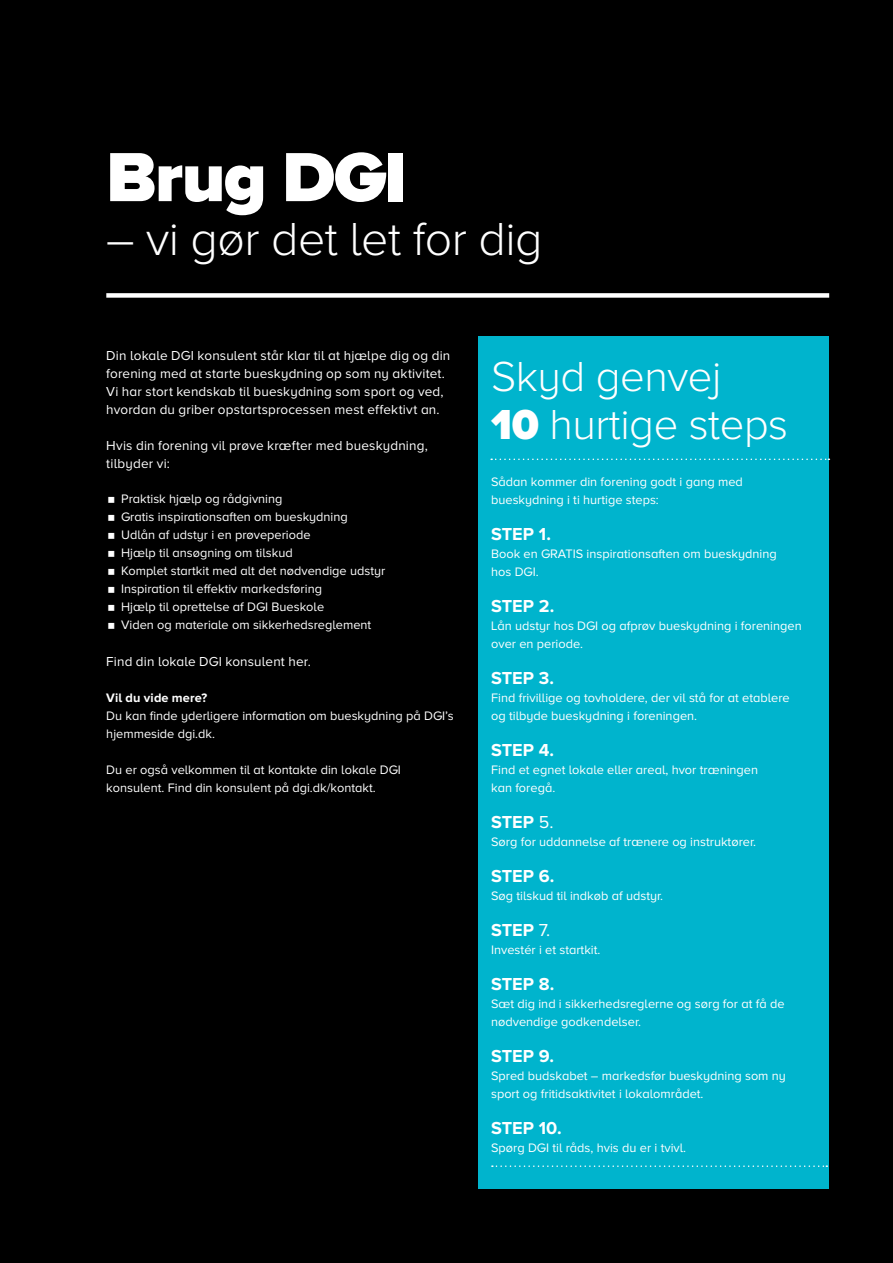
<style>
.page{position:relative;width:893px;height:1263px;background:#000}
.page>*{position:absolute;margin:0;border:0;box-sizing:border-box;transform-origin:0 0}
.t1{font:900 72px "Proxima Nova A";letter-spacing:-.02em;color:#fff}
.t2{font:300 48px "Proxima Nova A";letter-spacing:-.01em;color:#fff}
.t3{font:300 43.5px/48px "Proxima Nova A";letter-spacing:-.01em;color:#fff}
.t4{font:700 18px "Proxima Nova A";color:#fff}
.t5{font:13.5px/18px "Proxima Nova A";letter-spacing:.01em;color:#fff}
.t6{font:12.75px/18px "Proxima Nova A";color:#fff}
.t7{font:700 12.75px "Proxima Nova A";letter-spacing:.01em;color:#fff}
.s1{font-weight:900}
.s2{font-weight:400}
</style>
<div class="page">
<div style="left:478px;top:336px;width:351px;height:852px;background:#00b4cd"></div>
<div style="left:106px;top:293px;width:723px;height:5px;background:#fff"></div>
<svg style="left:491px;top:459px;width:338px;height:1px"></svg>
<svg style="left:492px;top:1165px;width:335px;height:2px"></svg>
<h1 class="t1" style="left:106px;top:135px;width:302px">Brug DGI</h1>
<h2 class="t2" style="left:106px;top:213px;width:438px">– vi gør det let for dig</h2>
<p class="t5" style="left:106px;top:346px;width:346px">Din lokale DGI konsulent står klar til at hjælpe dig og din forening med at starte bueskydning op som ny aktivitet.<br>Vi har stort kendskab til bueskydning som sport og ved, hvordan du griber opstartsprocessen mest effektivt an.</p>
<p class="t5" style="left:106px;top:436px;width:323px">Hvis din forening vil prøve kræfter med bueskydning, tilbyder vi:</p>
<p class="t6" style="left:121px;top:490px;width:266px">Praktisk hjælp og rådgivning<br>Gratis inspirationsaften om bueskydning<br>Udlån af udstyr i en prøveperiode<br>Hjælp til ansøgning om tilskud<br>Komplet startkit med alt det nødvendige udstyr Inspiration til effektiv markedsføring<br>Hjælp til oprettelse af DGI Bueskole<br>Viden og materiale om sikkerhedsreglement</p>
<p class="t5" style="left:106px;top:652px;width:206px">Find din lokale DGI konsulent her.</p>
<p class="t7" style="left:106px;top:690px;width:103px">Vil du vide mere?</p>
<p class="t6" style="left:106px;top:707px;width:349px">Du kan finde yderligere information om bueskydning på DGI’s hjemmeside dgi.dk.</p>
<p class="t6" style="left:106px;top:761px;width:296px">Du er også velkommen til at kontakte din lokale DGI konsulent. Find din konsulent på dgi.dk/kontakt.</p>
<h3 class="t3" style="left:491px;top:352px;width:299px">Skyd genvej<br><span class="s1">10</span> hurtige steps</h3>
<p class="t6" style="left:491px;top:473px;width:253px">Sådan kommer din forening godt i gang med bueskydning i ti hurtige steps:</p>
<h3 class="t4" style="left:491px;top:524px;width:61px">STEP 1.</h3>
<p class="t6" style="left:491px;top:545px;width:287px">Book en GRATIS inspirationsaften om bueskydning hos DGI.</p>
<h3 class="t4" style="left:491px;top:596px;width:65px">STEP 2.</h3>
<p class="t6" style="left:491px;top:617px;width:312px">Lån udstyr hos DGI og afprøv bueskydning i foreningen over en periode.</p>
<h3 class="t4" style="left:491px;top:668px;width:64px">STEP 3.</h3>
<p class="t6" style="left:491px;top:689px;width:300px">Find frivillige og tovholdere, der vil stå for at etablere og tilbyde bueskydning i foreningen.</p>
<h3 class="t4" style="left:491px;top:740px;width:65px">STEP 4.</h3>
<p class="t6" style="left:491px;top:761px;width:268px">Find et egnet lokale eller areal, hvor træningen kan foregå.</p>
<h3 class="t4" style="left:491px;top:812px;width:64px">STEP <span class="s2">5.</span></h3>
<p class="t6" style="left:491px;top:833px;width:267px">Sørg for uddannelse af trænere og instruktører.</p>
<h3 class="t4" style="left:491px;top:866px;width:65px">STEP 6.</h3>
<p class="t6" style="left:491px;top:887px;width:174px">Søg tilskud til indkøb af udstyr.</p>
<h3 class="t4" style="left:491px;top:920px;width:61px">STEP <span class="s2">7.</span></h3>
<p class="t6" style="left:491px;top:941px;width:111px">Investér i et startkit.</p>
<h3 class="t4" style="left:491px;top:974px;width:65px">STEP 8.</h3>
<p class="t6" style="left:491px;top:995px;width:295px">Sæt dig ind i sikkerhedsreglerne og sørg for at få de nødvendige godkendelser.</p>
<h3 class="t4" style="left:491px;top:1046px;width:64px">STEP 9.</h3>
<p class="t6" style="left:491px;top:1067px;width:296px">Spred budskabet – markedsfør bueskydning som ny sport og fritidsaktivitet i lokalområdet.</p>
<h3 class="t4" style="left:491px;top:1118px;width:72px">STEP 10.</h3>
<p class="t6" style="left:491px;top:1139px;width:197px">Spørg DGI til råds, hvis du er i tvivl.</p>
</div>
